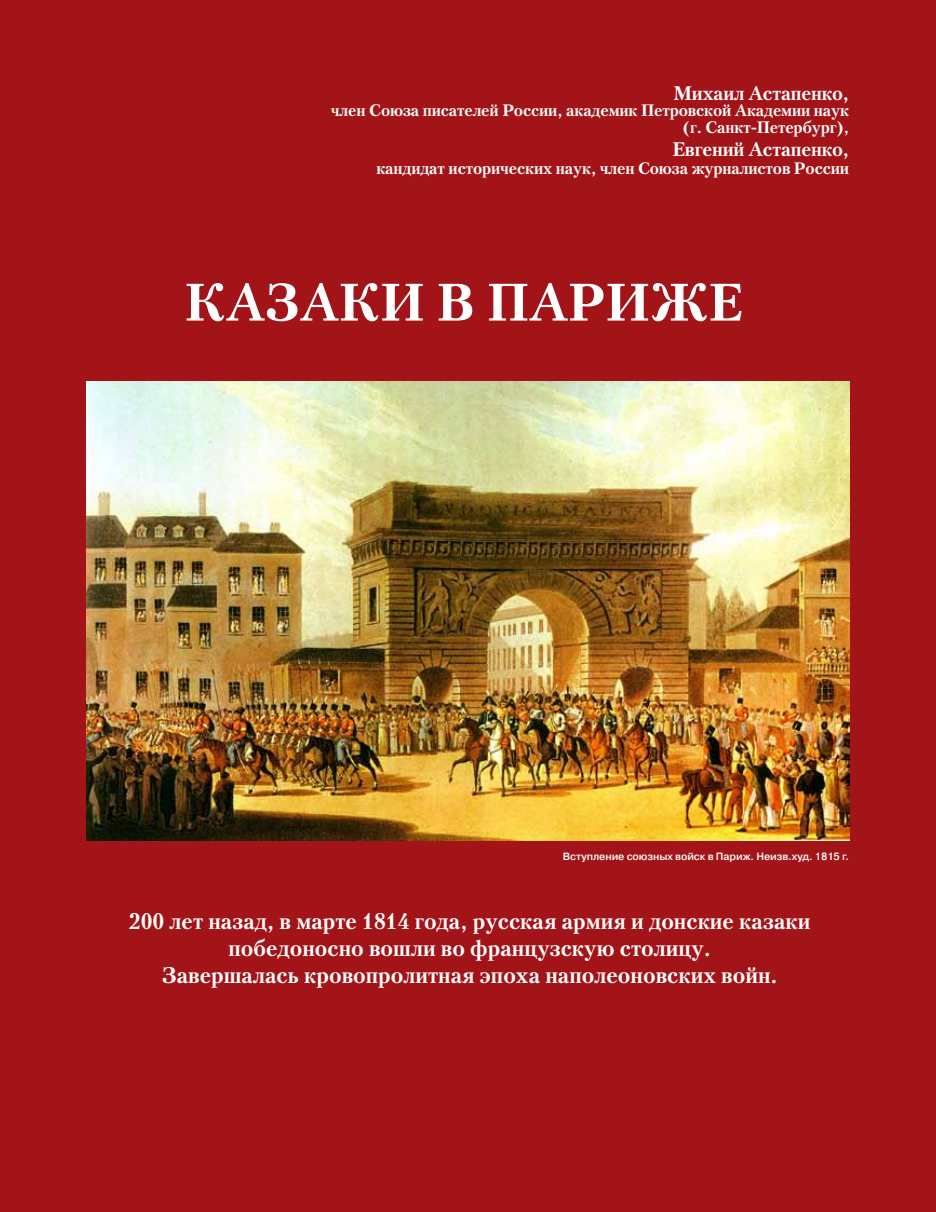
<style>
.page{position:relative;width:936px;height:1212px;background:#fff}
.page>*{position:absolute;margin:0;border:0;box-sizing:border-box;transform-origin:0 0}
.t1{font:700 52.5px "Petersburg C";color:#fff}
.t2{font:700 22.5px/27px "Petersburg C";color:#fff;text-align:center}
.t3{font:700 19.5px "Petersburg C";letter-spacing:-.01em;color:#fff}
.t4{font:700 16.5px/16.5px "Petersburg C";letter-spacing:-.01em;color:#fff;text-align:right}
.t5{font:700 10.5px "Pragmatica Light C";letter-spacing:-.01em;color:#fff}
</style>
<div class="page">
<div style="left:0;top:0;width:935px;height:1212px;background:#a31418"></div>
<img style="left:87px;top:381px;width:762px;height:460px">
<p class="t3" style="left:673px;top:82px;width:177px">Михаил Астапенко,</p>
<p class="t4" style="left:331px;top:102px;width:519px">член Союза писателей России, академик Петровской Академии наук (г. Санкт-Петербург),</p>
<p class="t3" style="left:672px;top:138px;width:178px">Евгений Астапенко,</p>
<p class="t4" style="left:376px;top:160px;width:474px">кандидат исторических наук, член Союза журналистов России</p>
<h1 class="t1" style="left:184px;top:272px;width:559px">КАЗАКИ В ПАРИЖЕ</h1>
<p class="t5" style="left:563px;top:851px;width:288px">Вступление союзных войск в Париж. Неизв.худ. 1815 г.</p>
<p class="t2" style="left:129px;top:908px;width:683px">200 лет назад, в марте 1814 года, русская армия и донские казаки победоносно вошли во французскую столицу.<br>Завершалась кровопролитная эпоха наполеоновских войн.</p>
</div>
